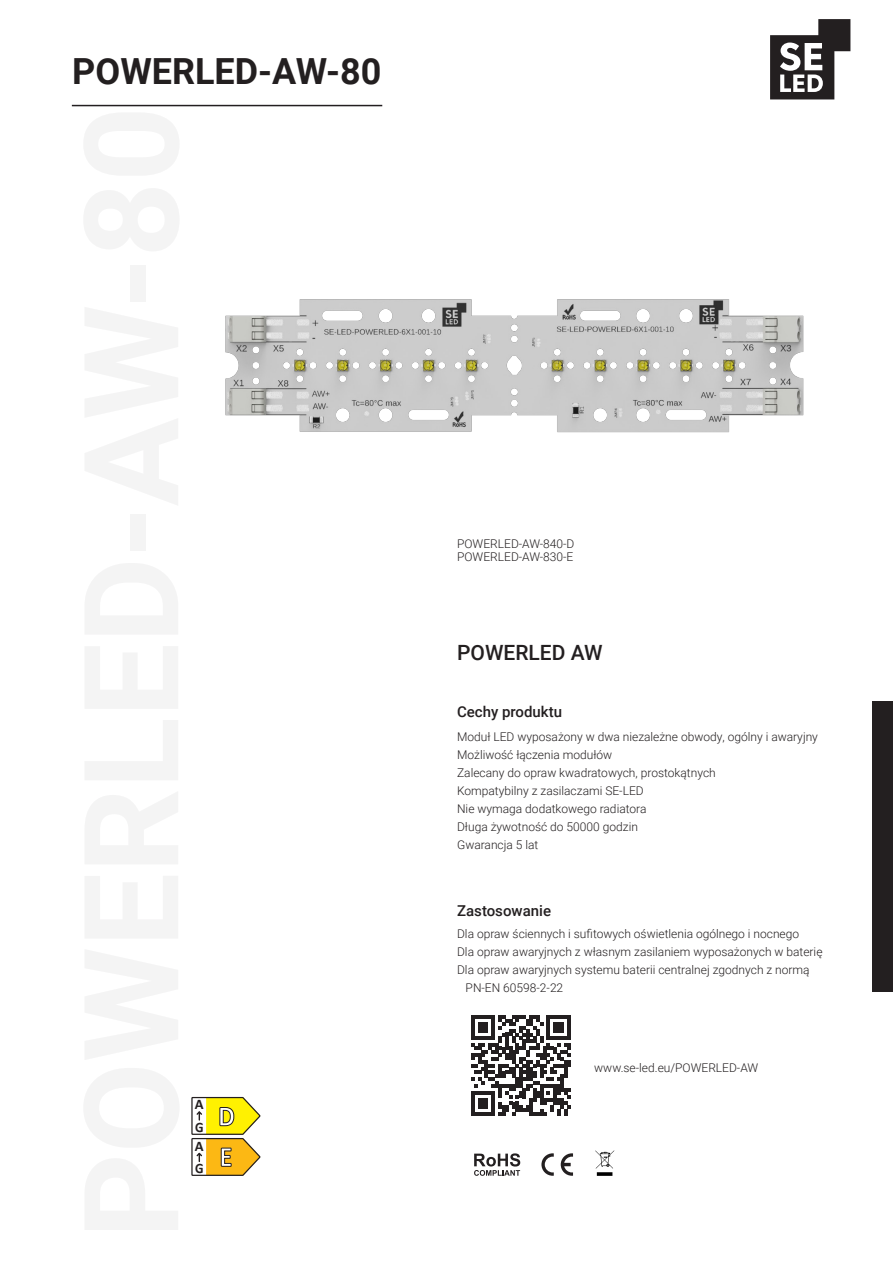
<style>
.page{position:relative;width:893px;height:1263px;background:#fff}
.page>*{position:absolute;margin:0;border:0;box-sizing:border-box;transform-origin:0 0}
.t1{font:700 36px "Roboto";color:#231f20}
.t2{font:700 28.8px "Calibri";color:#fff;scale:.92 1}
.t3{font:500 21px "Roboto";color:#231f20}
.t4{font:500 15px "Roboto";color:#231f20}
.t5{font:700 14.55px "Calibri";color:#231f20}
.t6{font:700 14.4px "Calibri";color:#231f20;scale:.92 1}
.t7{font:300 12px/18px "Roboto";color:#231f20}
</style>
<div class="page">
<svg style="left:770px;top:19px;width:80px;height:80px"></svg>
<hr style="left:72px;top:105px;width:310px;height:1px;background:#231f20">
<svg style="left:474px;top:1153px;width:46px;height:23px"></svg>
<svg style="left:541px;top:1153px;width:13px;height:22px"></svg>
<svg style="left:561px;top:1153px;width:12px;height:22px"></svg>
<svg style="left:595px;top:1150px;width:19px;height:26px"></svg>
<img style="left:225px;top:299px;width:579px;height:134px">
<svg style="left:191px;top:1096px;width:70px;height:80px"></svg>
<div style="left:873px;top:702px;width:20px;height:290px;background:#231f20"></div>
<svg style="left:471px;top:1015px;width:100px;height:100px"></svg>
<p class="t1" style="left:72px;top:46px;width:311px">POWERLED-AW-80</p>
<p class="t5" style="left:195px;top:1094px;width:10px">A</p>
<p class="t6" style="left:195px;top:1117px;width:45px">G <sup>D</sup></p>
<h2 class="t2" style="left:219px;top:1136px;width:16px">E</h2>
<p class="t5" style="left:195px;top:1135px;width:10px">A</p>
<p class="t6" style="left:195px;top:1158px;width:11px">G</p>
<p class="t7" style="left:457px;top:535px;width:119px">POWERLED-AW-840-D</p>
<p class="t7" style="left:457px;top:547px;width:118px">POWERLED-AW-830-E</p>
<p class="t3" style="left:457px;top:638px;width:147px">POWERLED AW</p>
<p class="t4" style="left:457px;top:701px;width:107px">Cechy produktu</p>
<p class="t7" style="left:457px;top:727px;width:362px">Moduł LED wyposażony w dwa niezależne obwody, ogólny i awaryjny</p>
<p class="t7" style="left:457px;top:745px;width:157px">Możliwość łączenia modułów</p>
<p class="t7" style="left:457px;top:763px;width:260px">Zalecany do opraw kwadratowych, prostokątnych</p>
<p class="t7" style="left:457px;top:781px;width:188px">Kompatybilny z zasilaczami SE-LED</p>
<p class="t7" style="left:457px;top:799px;width:191px">Nie wymaga dodatkowego radiatora</p>
<p class="t7" style="left:457px;top:817px;width:182px">Długa żywotność do 50000 godzin</p>
<p class="t7" style="left:457px;top:835px;width:83px">Gwarancja 5 lat</p>
<p class="t4" style="left:457px;top:900px;width:95px">Zastosowanie</p>
<p class="t7" style="left:457px;top:924px;width:344px">Dla opraw ściennych i sufitowych oświetlenia ogólnego i nocnego</p>
<p class="t7" style="left:457px;top:942px;width:367px">Dla opraw awaryjnych z własnym zasilaniem wyposażonych w baterię</p>
<p class="t7" style="left:466px;top:960px;width:346px;text-indent:-9px">Dla opraw awaryjnych systemu baterii centralnej zgodnych z normą<br>PN-EN 60598-2-22</p>
<p class="t7" style="left:594px;top:1058px;width:165px">www.se-led.eu/POWERLED-AW</p>
</div>
